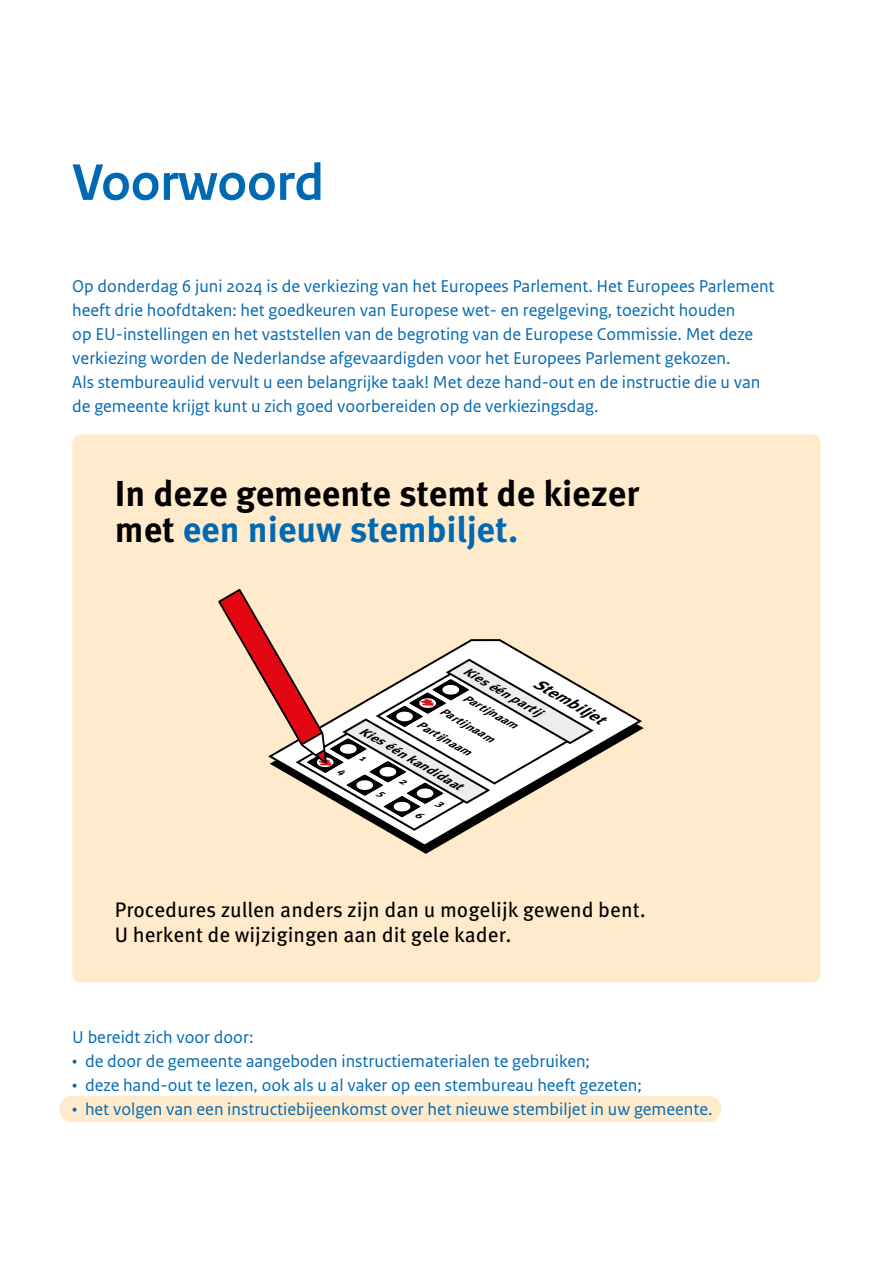
<style>
.page{position:relative;width:893px;height:1263px;background:#fff}
.page>*{position:absolute;margin:0;border:0;box-sizing:border-box;transform-origin:0 0}
.H2_Voorwoord{font:700 54px "Rijksoverheid Sans Heading";color:#0069b3}
.BZK_Handout{font:700 36px/36px "Meta Pro";color:#000}
.BZK_Handout-2{font:21px/25.2px "Meta Pro";color:#000}
.P_Broodtekst_Sans_12pt{font:18px/24px "Rijksoverheid Sans Text";color:#0069b3}
.t1{font:italic 700 15px "Meta Pro";color:#000;scale:1.16 1}
.t2{font:italic 700 12px "Meta Pro";color:#000;scale:1.16 1}
.t3{font:italic 700 10.8px "Meta Pro";color:#000;scale:1.16 1}
.s1{color:#0069b3}
</style>
<div class="page">
<div style="left:72px;top:434px;width:749px;height:548px;background:#ffebcb;border-radius:9px"></div>
<svg style="left:386px;top:693px;width:258px;height:155px"></svg>
<div style="left:60px;top:1096px;width:661px;height:26px;background:#ffebcb;border-radius:13px"></div>
<svg style="left:218px;top:589px;width:376px;height:242px"></svg>
<h2 class="H2_Voorwoord" style="left:72px;top:152px;width:253px">Voorwoord</h2>
<p class="P_Broodtekst_Sans_12pt" style="left:72px;top:274px;width:704px">Op donderdag 6 juni 2024 is de verkiezing van het Europees Parlement. Het Europees Parlement heeft drie hoofdtaken: het goedkeuren van Europese wet- en regelgeving, toezicht houden<br>op EU-instellingen en het vaststellen van de begroting van de Europese Commissie. Met deze verkiezing worden de Nederlandse afgevaardigden voor het Europees Parlement gekozen.<br>Als stembureaulid vervult u een belangrijke taak! Met deze hand-out en de instructie die u van de gemeente krijgt kunt u zich goed voorbereiden op de verkiezingsdag.</p>
<p class="BZK_Handout" style="left:115px;top:473px;width:526px">In deze gemeente stemt de kiezer met <span class="s1">een nieuw stembiljet.</span></p>
<p class="t2" style="left:469px;top:661px;width:77px;rotate:30deg">Kies één partij</p>
<p class="t2" style="left:365px;top:721px;width:101px;rotate:30deg">Kies één kandidaat</p>
<p class="t1" style="left:540px;top:671px;width:69px;rotate:30deg">Stembiljet</p>
<p class="t3" style="left:468px;top:689px;width:53px;rotate:30deg">Partijnaam</p>
<p class="t3" style="left:445px;top:702px;width:53px;rotate:30deg">Partijnaam</p>
<p class="t3" style="left:422px;top:716px;width:53px;rotate:30deg">Partijnaam</p>
<p class="BZK_Handout-2" style="left:115px;top:896px;width:532px">Procedures zullen anders zijn dan u mogelijk gewend bent.<br>U herkent de wijzigingen aan dit gele kader.</p>
<p class="P_Broodtekst_Sans_12pt" style="left:72px;top:1025px;width:183px">U bereidt zich voor door:</p>
<p class="P_Broodtekst_Sans_12pt" style="left:72px;top:1049px;width:519px">• de door de gemeente aangeboden instructiematerialen te gebruiken;</p>
<p class="P_Broodtekst_Sans_12pt" style="left:72px;top:1073px;width:571px">• deze hand-out te lezen, ook als u al vaker op een stembureau heeft gezeten;</p>
<p class="P_Broodtekst_Sans_12pt" style="left:72px;top:1097px;width:642px">• het volgen van een instructiebijeenkomst over het nieuwe stembiljet in uw gemeente.</p>
</div>
